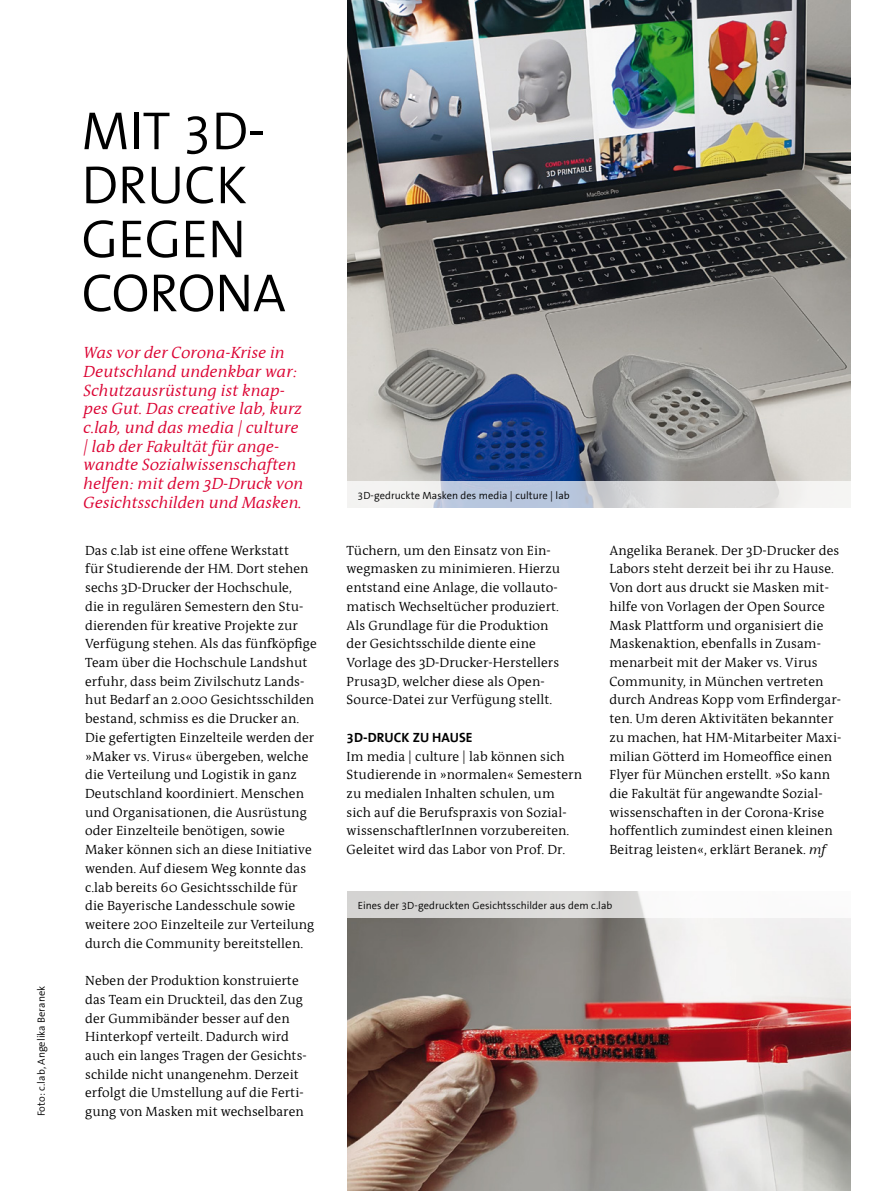
<style>
.page{position:relative;width:893px;height:1191px;background:#fff}
.page>*{position:absolute;margin:0;border:0;box-sizing:border-box;transform-origin:0 0}
.t1{font:54px/54px "FHM The Sans";letter-spacing:-.01em;color:#000}
.fließtext_Kopie{font:italic 16.5px/18.8px "FHM Antiqua";letter-spacing:.005em;color:#db0031}
.fließtext_Kopie_4{font:13.5px/18.8px "FHM Antiqua";letter-spacing:.005em;color:#000}
.fließtext_Kopie_4-2{font:700 13.5px "FHM Antiqua";letter-spacing:.005em;color:#000}
.fließtext_Kopie_3{font:10.5px "FHM The Sans";letter-spacing:.005em;color:#000}
.s1{font-style:italic}
</style>
<div class="page">
<img style="left:347px;top:0;width:503px;height:481px">
<svg style="left:347px;top:481px;width:504px;height:27px"></svg>
<img style="left:347px;top:918px;width:503px;height:273px">
<div style="left:347px;top:891px;width:298px;height:27px;background:#d8d7d5"></div>
<p class="fließtext_Kopie_3" style="left:36px;top:1116px;width:132px;rotate:-90deg">Foto: c.lab, Angelika Beranek</p>
<p class="t1" style="left:81px;top:106px;width:206px">MIT 3D-<br>DRUCK<br>GEGEN<br>CORONA</p>
<p class="fließtext_Kopie" style="left:84px;top:344px;width:221px">Was vor der Corona-Krise in<br>Deutschland undenkbar war:<br>Schutzausrüstung ist knap&shy;pes Gut. Das creative lab, kurz c.lab, und das media | culture | lab der Fakultät für ange&shy;wandte Sozialwissenschaften helfen: mit dem 3D-Druck von<br>Gesichtsschilden und Masken.</p>
<p class="fließtext_Kopie_4" style="left:85px;top:541px;width:233px">Das c.lab ist eine offene Werkstatt<br>für Studierende der HM. Dort stehen sechs 3D-Drucker der Hochschule,<br>die in regulären Semestern den Stu&shy;dierenden für kreative Projekte zur Verfügung stehen. Als das fünfköpfige Team über die Hochschule Landshut erfuhr, dass beim Zivilschutz Lands&shy;hut Bedarf an 2.000 Gesichtsschilden bestand, schmiss es die Drucker an.<br>Die gefertigten Einzelteile werden der »Maker vs. Virus« übergeben, welche die Verteilung und Logistik in ganz Deutschland koordiniert. Menschen und Organisationen, die Ausrüstung oder Einzelteile benötigen, sowie Maker können sich an diese Initiative wenden. Auf diesem Weg konnte das c.lab bereits 60 Gesichtsschilde für die Bayerische Landesschule sowie weitere 200 Einzelteile zur Verteilung durch die Community bereitstellen.</p>
<p class="fließtext_Kopie_4" style="left:85px;top:971px;width:223px">Neben der Produktion konstruierte das Team ein Druckteil, das den Zug der Gummibänder besser auf den Hinterkopf verteilt. Dadurch wird auch ein langes Tragen der Gesichts&shy;schilde nicht unangenehm. Derzeit erfolgt die Umstellung auf die Ferti&shy;gung von Masken mit wechselbaren</p>
<p class="fließtext_Kopie_3" style="left:358px;top:489px;width:214px">3D-gedruckte Masken des media | culture | lab</p>
<p class="fließtext_Kopie_4" style="left:347px;top:541px;width:215px">Tüchern, um den Einsatz von Ein&shy;wegmasken zu minimieren. Hierzu entstand eine Anlage, die vollauto&shy;matisch Wechseltücher produziert.</p>
<p class="fließtext_Kopie_4" style="left:347px;top:616px;width:214px">Als Grundlage für die Produktion der Gesichtsschilde diente eine Vorlage des 3D-Drucker-Herstellers Prusa3D, welcher diese als Open-Source-Datei zur Verfügung stellt.</p>
<p class="fließtext_Kopie_4-2" style="left:347px;top:730px;width:127px">3D-DRUCK ZU HAUSE</p>
<p class="fließtext_Kopie_4" style="left:347px;top:747px;width:237px">Im media | culture | lab können sich Studierende in »normalen« Semestern zu medialen Inhalten schulen, um sich auf die Berufspraxis von Sozial&shy;wissenschaftlerInnen vorzubereiten.<br>Geleitet wird das Labor von Prof. Dr.</p>
<p class="fließtext_Kopie_4" style="left:609px;top:541px;width:233px">Angelika Beranek. Der 3D-Drucker des Labors steht derzeit bei ihr zu Hause.<br>Von dort aus druckt sie Masken mit&shy;hilfe von Vorlagen der Open Source Mask Plattform und organisiert die Maskenaktion, ebenfalls in Zusam&shy;menarbeit mit der Maker vs. Virus Community, in München vertreten durch Andreas Kopp vom Erfindergar&shy;ten. Um deren Aktivitäten bekannter zu machen, hat HM-Mitarbeiter Maxi&shy;milian Götterd im Homeoffice einen Flyer für München erstellt. »So kann die Fakultät für angewandte Sozial&shy;wissenschaften in der Corona-Krise hoffentlich zumindest einen kleinen Beitrag leisten«, erklärt Beranek. <span class="s1">mf</span></p>
<p class="fließtext_Kopie_3" style="left:358px;top:899px;width:256px">Eines der 3D-gedruckten Gesichtsschilder aus dem c.lab</p>
</div>
